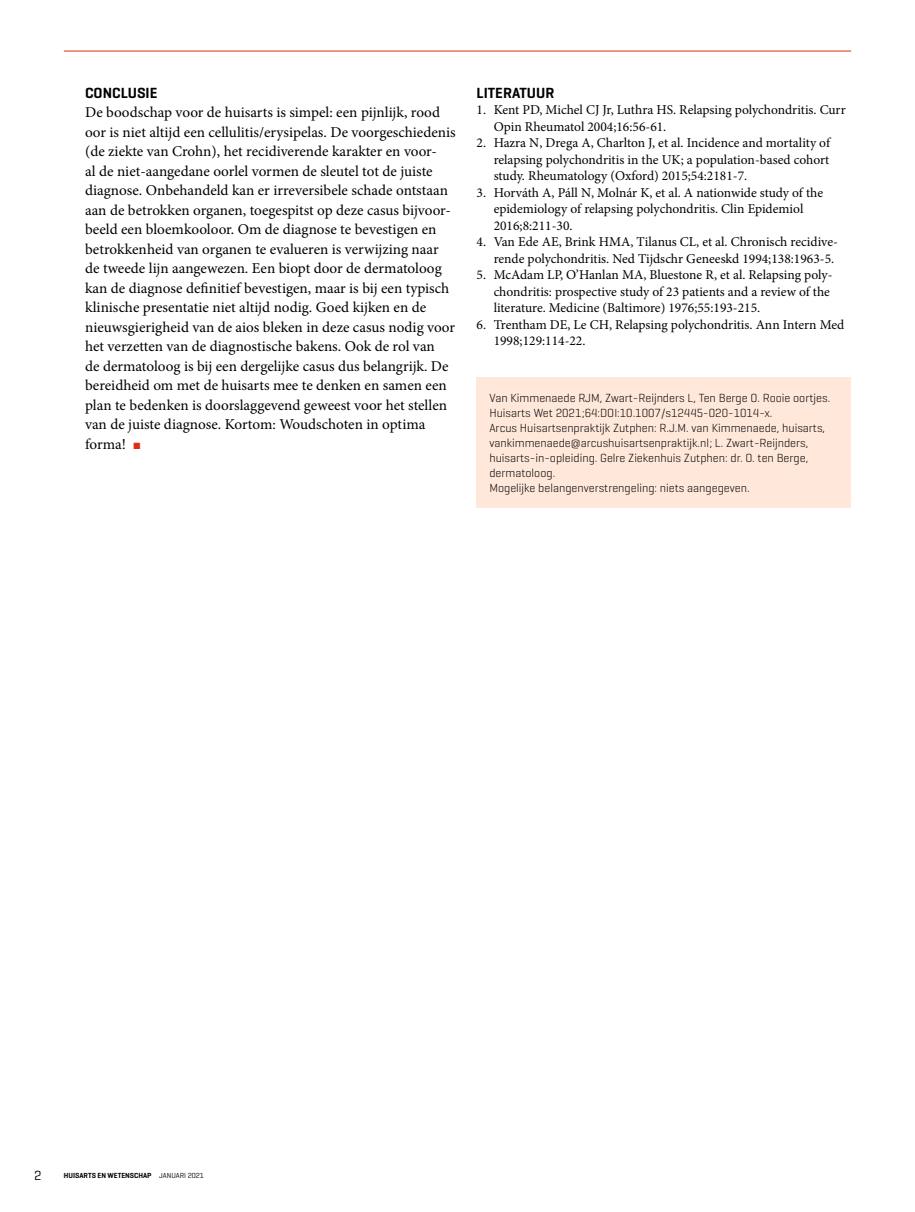
<style>
.page{position:relative;width:915px;height:1212px;background:#fff}
.page>*{position:absolute;margin:0;border:0;box-sizing:border-box;transform-origin:0 0}
.Para_broodtekst{font:15px/19.5px "Minion Pro";color:#000}
.Bibliography_Heading{font:600 15px "Geogrotesque";color:#000}
.SectionHeading_1_tus{font:600 15px "Geogrotesque";color:#000}
.t1{font:13.5px/16.5px "Minion Pro";color:#000}
.t2{font:13.5px "Geogrotesque";color:#000}
.Biography_auteursinf{font:300 12px/15px "Geogrotesque";color:#000}
.t3{font:600 7.5px "Geogrotesque";color:#000}
.t4{font:7.5px "Geogrotesque";color:#000}
.s1{color:#df2d14}
.s2{font-weight:400}
</style>
<div class="page">
<hr style="left:64px;top:51px;width:786px;height:1px;background:#df2d14">
<div style="left:476px;top:377px;width:374px;height:131px;background:#ffe7da"></div>
<p class="SectionHeading_1_tus" style="left:85px;top:83px;width:74px">CONCLUSIE</p>
<p class="Para_broodtekst" style="left:85px;top:103px;width:372px">De boodschap voor de huisarts is simpel: een pijnlijk, rood oor is niet altijd een cellulitis/erysipelas. De voorgeschiedenis (de ziekte van Crohn), het recidiverende karakter en voor-<br>al de niet-aangedane oorlel vormen de sleutel tot de juiste diagnose. Onbehandeld kan er irreversibele schade ontstaan aan de betrokken organen, toegespitst op deze casus bijvoor&shy;beeld een bloemkooloor. Om de diagnose te bevestigen en betrokkenheid van organen te evalueren is verwijzing naar de tweede lijn aangewezen. Een biopt door de dermatoloog kan de diagnose definitief bevestigen, maar is bij een typisch klinische presentatie niet altijd nodig. Goed kijken en de nieuwsgierigheid van de aios bleken in deze casus nodig voor het verzetten van de diagnostische bakens. Ook de rol van<br>de dermatoloog is bij een dergelijke casus dus belangrijk. De bereidheid om met de huisarts mee te denken en samen een plan te bedenken is doorslaggevend geweest voor het stellen van de juiste diagnose. Kortom: Woudschoten in optima forma! <span class="s1">■</span></p>
<p class="Bibliography_Heading" style="left:476px;top:83px;width:79px">LITERATUUR</p>
<p class="t1" style="left:493px;top:102px;width:353px;text-indent:-17px">1. Kent PD, Michel CJ Jr, Luthra HS. Relapsing polychondritis. Curr<br>Opin Rheumatol 2004;16:56-61.</p>
<p class="t1" style="left:493px;top:135px;width:338px;text-align:justify;text-indent:-17px">2. Hazra N, Drega A, Charlton J, et al. Incidence and mortality of relapsing polychondritis in the UK; a population-based cohort study. Rheumatology (Oxford) 2015;54:2181-7.</p>
<p class="t1" style="left:493px;top:184px;width:331px;text-indent:-17px">3. Horváth A, Páll N, Molnár K, et al. A nationwide study of the epidemiology of relapsing polychondritis. Clin Epidemiol<br>2016;8:211-30.</p>
<p class="t1" style="left:476px;top:234px;width:361px;text-align:right">4. Van Ede AE, Brink HMA, Tilanus CL, et al. Chronisch recidive&shy;rende polychondritis. Ned Tijdschr Geneeskd 1994;138:1963-5.</p>
<p class="t1" style="left:493px;top:267px;width:340px;text-indent:-17px">5. McAdam LP, O’Hanlan MA, Bluestone R, et al. Relapsing poly&shy;chondritis: prospective study of 23 patients and a review of the literature. Medicine (Baltimore) 1976;55:193-215.</p>
<p class="t1" style="left:493px;top:316px;width:352px;text-indent:-17px">6. Trentham DE, Le CH, Relapsing polychondritis. Ann Intern Med<br>1998;129:114-22.</p>
<p class="Biography_auteursinf" style="left:489px;top:390px;width:342px">Van Kimmenaede RJM, Zwart-Reijnders L, Ten Berge O. Rooie oortjes.<br>Huisarts Wet 2021;64:DOI:10.1007/s12445-020-1014-x.</p>
<p class="Biography_auteursinf" style="left:489px;top:420px;width:337px">Arcus Huisartsenpraktijk Zutphen: R.J.M. van Kimmenaede, huisarts, vankimmenaede@arcushuisartsenpraktijk.nl; L. Zwart-Reijnders, huisarts-in-opleiding. Gelre Ziekenhuis Zutphen: dr. O. ten Berge, dermatoloog.</p>
<p class="Biography_auteursinf" style="left:489px;top:480px;width:261px">Mogelijke belangenverstrengeling: niets aangegeven.</p>
<p class="t2" style="left:34px;top:1166px;width:9px">2</p>
<p class="t4" style="left:159px;top:1171px;width:42px">MAAND NULL</p>
<p class="t3" style="left:64px;top:1171px;width:105px">HUISARTS EN WETENSCHAP <span class="s2">JANUA</span></p>
<p class="t4" style="left:180px;top:1171px;width:26px">RI 2021</p>
</div>
